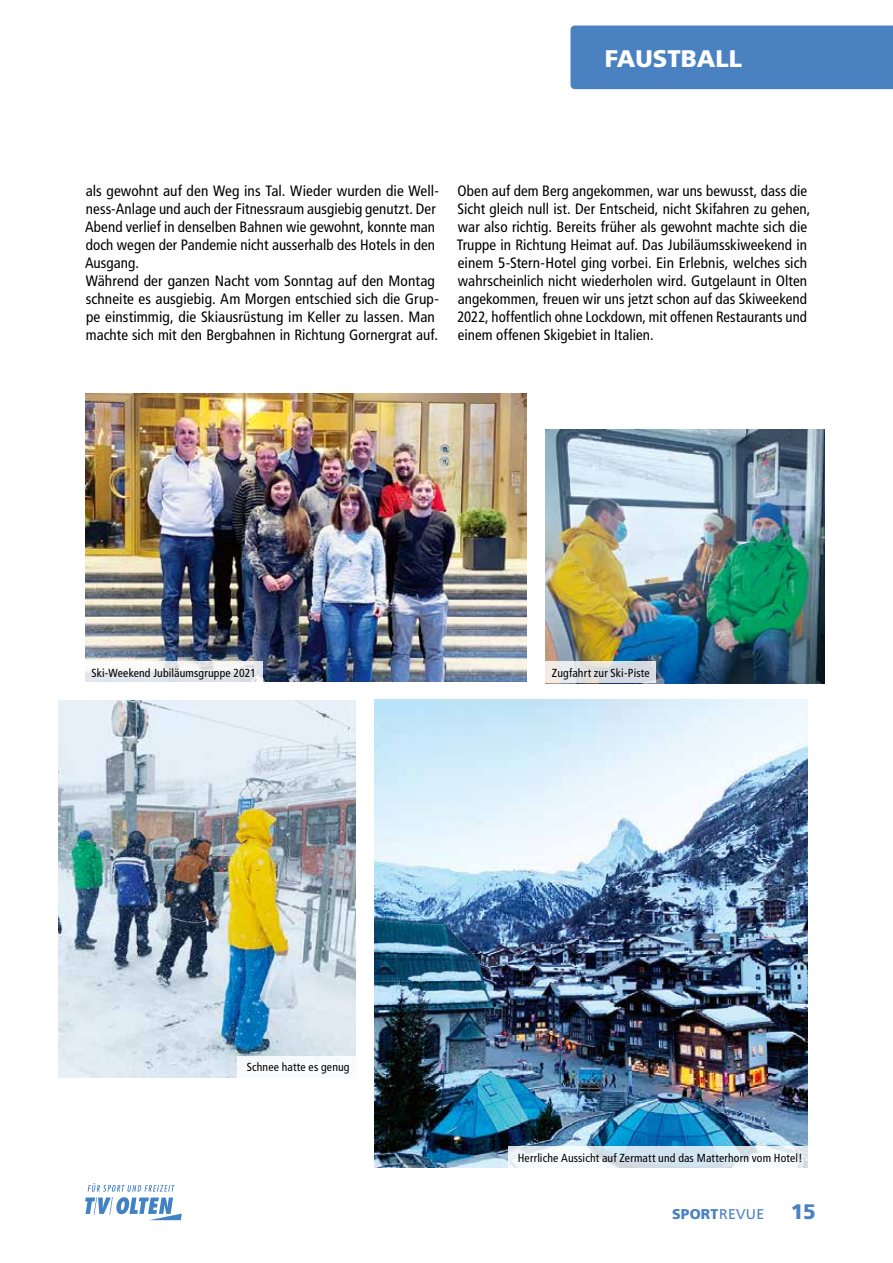
<style>
.page{position:relative;width:893px;height:1263px;background:#fff}
.page>*{position:absolute;margin:0;border:0;box-sizing:border-box;transform-origin:0 0}
.t1{font:900 24px "Frutiger";color:#fff}
.t2{font:900 21px "Frutiger";color:#4a81c1}
.t3{font:condensed 15px/18px "Frutiger";letter-spacing:.005em;color:#000}
.t4{font:900 14.1px "Frutiger";letter-spacing:.01em;color:#4a81c1}
.t5{font:condensed 11.7px "Frutiger";letter-spacing:.015em;color:#000}
.s1{font-weight:400}
</style>
<div class="page">
<svg style="left:85px;top:1183px;width:97px;height:37px"></svg>
<div style="left:570px;top:26px;width:323px;height:63px;background:#4a81c1"></div>
<img style="left:85px;top:394px;width:441px;height:288px">
<img style="left:374px;top:700px;width:434px;height:468px">
<img style="left:546px;top:430px;width:279px;height:253px">
<img style="left:59px;top:700px;width:296px;height:377px">
<svg style="left:85px;top:661px;width:177px;height:21px;fill:#e4e7ec"></svg>
<svg style="left:545px;top:661px;width:111px;height:22px;background:#dfe1e3"></svg>
<div style="left:238px;top:1056px;width:118px;height:22px;background:#f8fafc"></div>
<svg style="left:508px;top:1146px;width:300px;height:22px"></svg>
<h1 class="t1" style="left:605px;top:44px;width:139px">FAUSTBALL</h1>
<p class="t3" style="left:85px;top:182px;width:355px">als gewohnt auf den Weg ins Tal. Wieder wurden die Well&shy;ness-Anlage und auch der Fitnessraum ausgiebig genutzt. Der Abend verlief in denselben Bahnen wie gewohnt, konnte man doch wegen der Pandemie nicht ausserhalb des Hotels in den Ausgang.<br>Während der ganzen Nacht vom Sonntag auf den Montag schneite es ausgiebig. Am Morgen entschied sich die Grup&shy;pe einstimmig, die Skiausrüstung im Keller zu lassen. Man machte sich mit den Bergbahnen in Richtung Gornergrat auf.</p>
<p class="t3" style="left:457px;top:182px;width:355px">Oben auf dem Berg angekommen, war uns bewusst, dass die Sicht gleich null ist. Der Entscheid, nicht Skifahren zu gehen, war also richtig. Bereits früher als gewohnt machte sich die Truppe in Richtung Heimat auf. Das Jubiläumsskiweekend in einem 5-Stern-Hotel ging vorbei. Ein Erlebnis, welches sich wahrscheinlich nicht wiederholen wird. Gutgelaunt in Olten angekommen, freuen wir uns jetzt schon auf das Skiweekend 2022, hoffentlich ohne Lockdown, mit offenen Restaurants und einem offenen Skigebiet in Italien.</p>
<p class="t5" style="left:91px;top:666px;width:166px">Ski-Weekend Jubiläumsgruppe 2021</p>
<p class="t5" style="left:552px;top:666px;width:99px">Zugfahrt zur Ski-Piste</p>
<p class="t5" style="left:247px;top:1060px;width:104px">Schnee hatte es genug</p>
<p class="t5" style="left:518px;top:1150px;width:286px">Herrliche Aussicht auf Zermatt und das Matterhorn vom Hotel!</p>
<p class="t4" style="left:672px;top:1205px;width:94px">SPORT<span class="s1">REVUE</span></p>
<h2 class="t2" style="left:791px;top:1199px;width:26px">15</h2>
</div>
